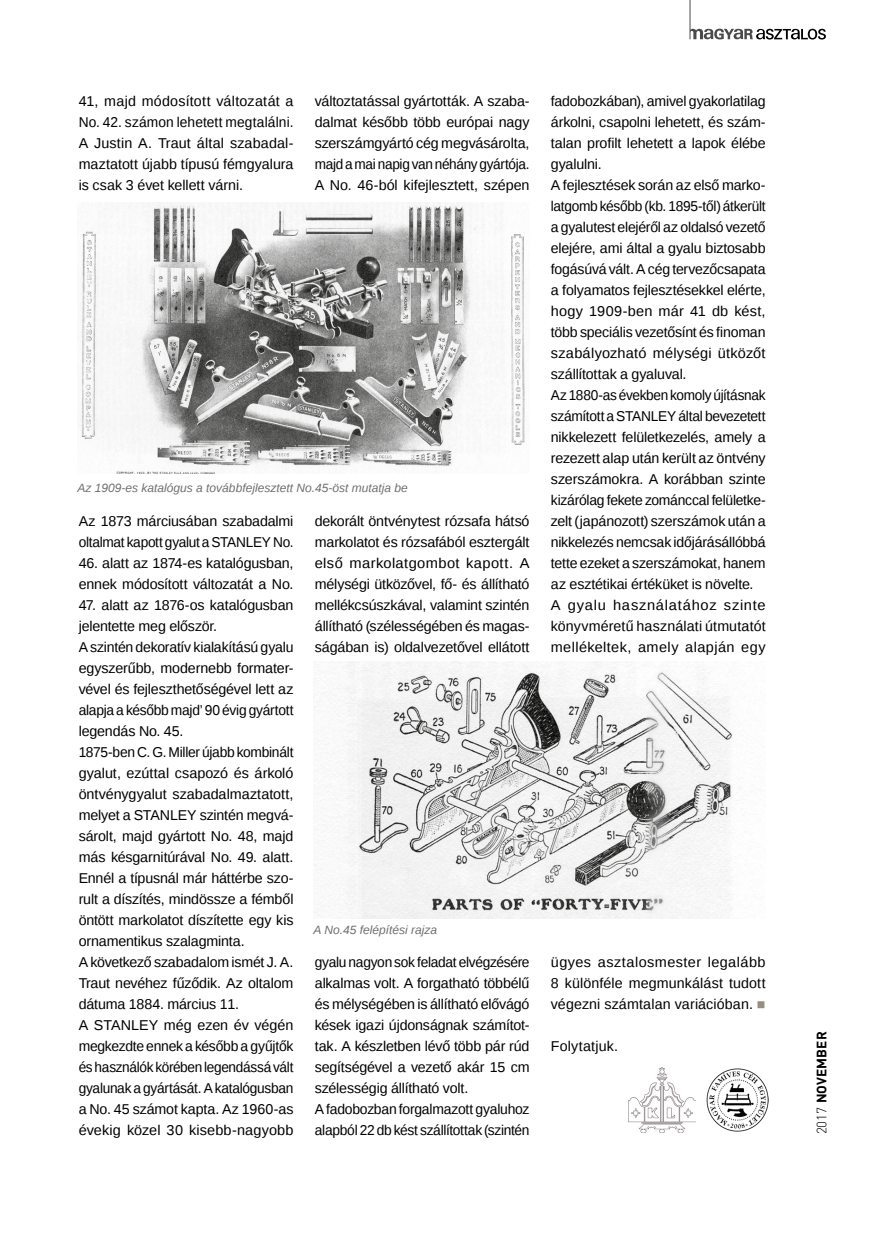
<style>
.page{position:relative;width:872px;height:1242px;background:#fff}
.page>*{position:absolute;margin:0;border:0;box-sizing:border-box;transform-origin:0 0}
.t1{font:14.25px/21px "Liberation Sans";letter-spacing:-.01em;color:#000}
.t2{font:14.25px "Liberation Sans";letter-spacing:.01em;color:#000}
.t3{font:700 13.5px "DIN Pro";letter-spacing:.01em;color:#000}
.t4{font:italic 12px "Liberation Sans";color:#706f6f}
.s1{color:#968e82}
.s2{font-weight:300}
</style>
<div class="page">
<svg style="left:690px;top:29px;width:136px;height:11px"></svg>
<hr style="left:690px;top:0;width:1px;height:39px;background:#4a4a49">
<img style="left:313px;top:661px;width:420px;height:257px">
<img style="left:77px;top:202px;width:448px;height:271px">
<img style="left:706px;top:1068px;width:62px;height:63px">
<img style="left:628px;top:1067px;width:67px;height:65px">
<p class="t1" style="left:79px;top:91px;width:216px;text-align:justify">41, majd módosított változatát a No. 42. számon lehetett megtalálni.<br>A Justin A. Traut által szabadal&shy;maztatott újabb típusú fémgyalura is csak 3 évet kellett várni.</p>
<p class="t1" style="left:315px;top:91px;width:216px;text-align:justify">változtatással gyártották. A szaba&shy;dalmat később több európai nagy szerszámgyártó cég megvásárolta, majd a mai napig van néhány gyártója.<br>A No. 46-ból kifejlesztett, szépen</p>
<p class="t4" style="left:77px;top:479px;width:332px">Az 1909-es katalógus a továbbfejlesztett No.45-öst mutatja be</p>
<p class="t1" style="left:79px;top:511px;width:216px">Az 1873 márciusában szabadalmi oltalmat kapott gyalut a STANLEY No.</p>
<p class="t1" style="left:79px;top:553px;width:216px">46. alatt az 1874-es katalógusban, ennek módosított változatát a No.</p>
<p class="t1" style="left:79px;top:595px;width:216px">47. alatt az 1876-os katalógusban jelentette meg először.<br>A szintén dekoratív kialakítású gyalu egyszerűbb, modernebb formater&shy;vével és fejleszthetőségével lett az alapja a később majd’ 90 évig gyártott legendás No. 45.<br>1875-ben C. G. Miller újabb kombinált gyalut, ezúttal csapozó és árkoló öntvénygyalut szabadalmaztatott, melyet a STANLEY szintén megvá&shy;sárolt, majd gyártott No. 48, majd más késgarnitúrával No. 49. alatt.<br>Ennél a típusnál már háttérbe szo&shy;rult a díszítés, mindössze a fémből öntött markolatot díszítette egy kis ornamentikus szalagminta.<br>A következő szabadalom ismét J. A.<br>Traut nevéhez fűződik. Az oltalom dátuma 1884. március 11.<br>A STANLEY még ezen év végén megkezdte ennek a később a gyűjtők és használók körében legendássá vált gyalunak a gyártását. A katalógusban a No. 45 számot kapta. Az 1960-as évekig közel 30 kisebb-nagyobb</p>
<p class="t1" style="left:315px;top:511px;width:216px;text-align:justify">dekorált öntvénytest rózsafa hátsó markolatot és rózsafából esztergált első markolatgombot kapott. A mélységi ütközővel, fő- és állítható mellékcsúszkával, valamint szintén állítható (szélességében és magas&shy;ságában is) oldalvezetővel ellátott</p>
<p class="t4" style="left:313px;top:922px;width:125px">A No.45 felépítési rajza</p>
<p class="t1" style="left:315px;top:952px;width:216px">gyalu nagyon sok feladat elvégzésére alkalmas volt. A forgatható többélű és mélységében is állítható elővágó kések igazi újdonságnak számítot&shy;tak. A készletben lévő több pár rúd segítségével a vezető akár 15 cm szélességig állítható volt.<br>A fadobozban forgalmazott gyaluhoz alapból 22 db kést szállítottak (szintén</p>
<p class="t1" style="left:551px;top:91px;width:216px">fadobozkában), amivel gyakorlatilag árkolni, csapolni lehetett, és szám&shy;talan profilt lehetett a lapok élébe gyalulni.<br>A fejlesztések során az első marko&shy;latgomb később (kb. 1895-től) átkerült a gyalutest elejéről az oldalsó vezető elejére, ami által a gyalu biztosabb fogásúvá vált. A cég tervezőcsapata a folyamatos fejlesztésekkel elérte, hogy 1909-ben már 41 db kést, több speciális vezetősínt és finoman szabályozható mélységi ütközőt szállítottak a gyaluval.<br>Az 1880-as években komoly újításnak számított a STANLEY által bevezetett nikkelezett felületkezelés, amely a rezezett alap után került az öntvény szerszámokra. A korábban szinte kizárólag fekete zománccal felületke&shy;zelt (japánozott) szerszámok után a nikkelezés nemcsak időjárásállóbbá tette ezeket a szerszámokat, hanem az esztétikai értéküket is növelte.<br>A gyalu használatához szinte könyvméretű használati útmutatót mellékeltek, amely alapján egy</p>
<p class="t1" style="left:551px;top:952px;width:216px;text-align:justify">ügyes asztalosmester legalább 8 különféle megmunkálást tudott végezni számtalan variációban. <span class="s1">■</span></p>
<p class="t2" style="left:551px;top:1038px;width:69px">Folytatjuk.</p>
<p class="t3" style="left:812px;top:1134px;width:104px;rotate:-90deg"><span class="s2">2017</span> NOVEMBER</p>
</div>
